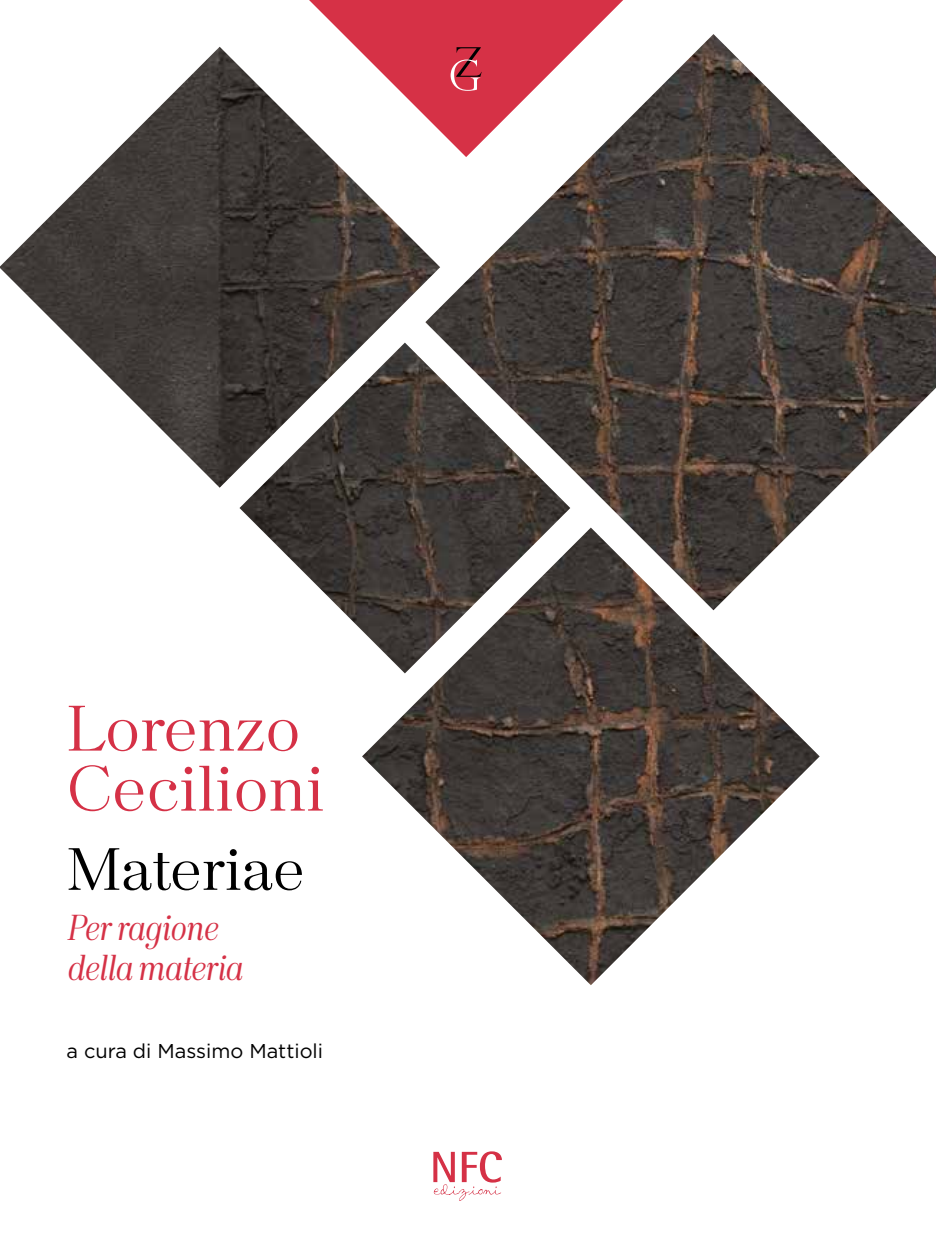
<style>
.page{position:relative;width:936px;height:1248px;background:#fff}
.page>*{position:absolute;margin:0;border:0;box-sizing:border-box;transform-origin:0 0}
.t1{font:300 64px/60px "Keiss Title";letter-spacing:.005em;color:#d53146}
.t2{font:300 59.4px "Keiss Title";letter-spacing:.005em;color:#000}
.t3{font:italic 300 36px/39.6px "Keiss Title";letter-spacing:.005em;color:#d53146}
.t4{font:20px "Gotham";color:#000}
</style>
<div class="page">
<svg style="left:309px;top:0;width:314px;height:34px;background:#da4759"></svg>
<img style="left:0;top:34px;width:935px;height:951px">
<svg style="left:450px;top:47px;width:31px;height:44px"></svg>
<svg style="left:433px;top:1151px;width:69px;height:49px"></svg>
<h1 class="t1" style="left:66px;top:697px;width:259px">Lorenzo<br>Cecilioni</h1>
<h2 class="t2" style="left:66px;top:830px;width:240px">Materiae</h2>
<p class="t3" style="left:66px;top:906px;width:177px">Per ragione della materia</p>
<p class="t4" style="left:66px;top:1037px;width:258px">a cura di Massimo Mattioli</p>
</div>
